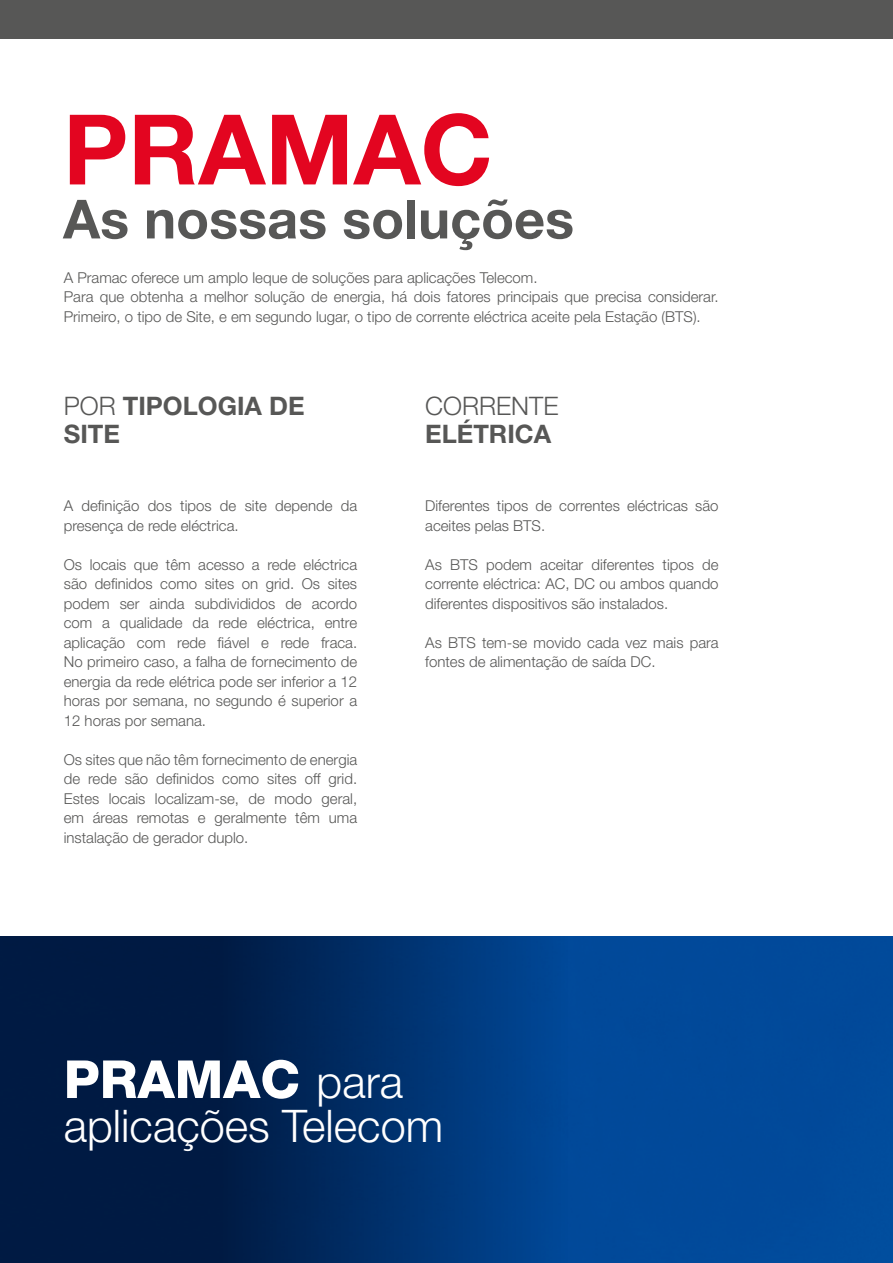
<style>
.page{position:relative;width:893px;height:1263px;background:#fff}
.page>*{position:absolute;margin:0;border:0;box-sizing:border-box;transform-origin:0 0}
.t1{font:700 97.5px "Helvetica Neue LT Pro";color:#e30520}
.t2{font:700 54px "Helvetica Neue LT Pro";color:#575756}
.t3{font:800 52.5px "Helvetica Neue";color:#fff}
.t4{font:300 45px "Helvetica Neue LT Pro";color:#fff}
.t5{font:700 25.5px/28.5px "Helvetica Neue LT Pro";color:#575756}
.t6{font:300 25.5px "Helvetica Neue LT Pro";color:#575756}
.t7{font:300 15px/19.5px "Helvetica Neue LT Pro";color:#575756}
.s1{font-weight:300}
.s2{font-family:"Helvetica Neue LT Pro";font-weight:300;font-size:45px}
</style>
<div class="page">
<div style="left:0;top:0;width:893px;height:38px;background:#575756"></div>
<div style="left:642px;top:936px;width:251px;height:327px;background:#01499a"></div>
<svg style="left:0;top:936px;width:642px;height:327px;background:#002c64"></svg>
<h1 class="t1" style="left:63px;top:89px;width:431px">PRAMAC</h1>
<h2 class="t2" style="left:63px;top:186px;width:512px">As nossas soluções</h2>
<p class="t7" style="left:64px;top:267px;width:656px">A Pramac oferece um amplo leque de soluções para aplicações Telecom.<br>Para que obtenha a melhor solução de energia, há dois fatores principais que precisa considerar.<br>Primeiro, o tipo de Site, e em segundo lugar, o tipo de corrente eléctrica aceite pela Estação (BTS).</p>
<h3 class="t5" style="left:64px;top:391px;width:242px"><span class="s1">POR</span> TIPOLOGIA DE<br>SITE</h3>
<h3 class="t6" style="left:425px;top:390px;width:135px">CORRENTE</h3>
<h3 class="t5" style="left:425px;top:419px;width:128px">ELÉTRICA</h3>
<p class="t7" style="left:64px;top:496px;width:295px">A definição dos tipos de site depende da presença de rede eléctrica.</p>
<p class="t7" style="left:64px;top:554px;width:295px;text-align:justify">Os locais que têm acesso a rede eléctrica são definidos como sites on grid. Os sites podem ser ainda subdivididos de acordo com a qualidade da rede eléctrica, entre aplicação com rede fiável e rede fraca.<br>No primeiro caso, a falha de fornecimento de energia da rede elétrica pode ser inferior a 12 horas por semana, no segundo é superior a 12 horas por semana.</p>
<p class="t7" style="left:64px;top:749px;width:295px;text-align:justify">Os sites que não têm fornecimento de energia de rede são definidos como sites off grid.<br>Estes locais localizam-se, de modo geral, em áreas remotas e geralmente têm uma instalação de gerador duplo.</p>
<p class="t7" style="left:425px;top:496px;width:295px">Diferentes tipos de correntes eléctricas são aceites pelas BTS.</p>
<p class="t7" style="left:425px;top:554px;width:295px;text-align:justify">As BTS podem aceitar diferentes tipos de corrente eléctrica: AC, DC ou ambos quando diferentes dispositivos são instalados.</p>
<p class="t7" style="left:425px;top:632px;width:295px">As BTS tem-se movido cada vez mais para fontes de alimentação de saída DC.</p>
<h3 class="t3" style="left:64px;top:1048px;width:341px">PRAMAC <span class="s2">para</span></h3>
<h3 class="t4" style="left:64px;top:1098px;width:381px">aplicações Telecom</h3>
</div>
